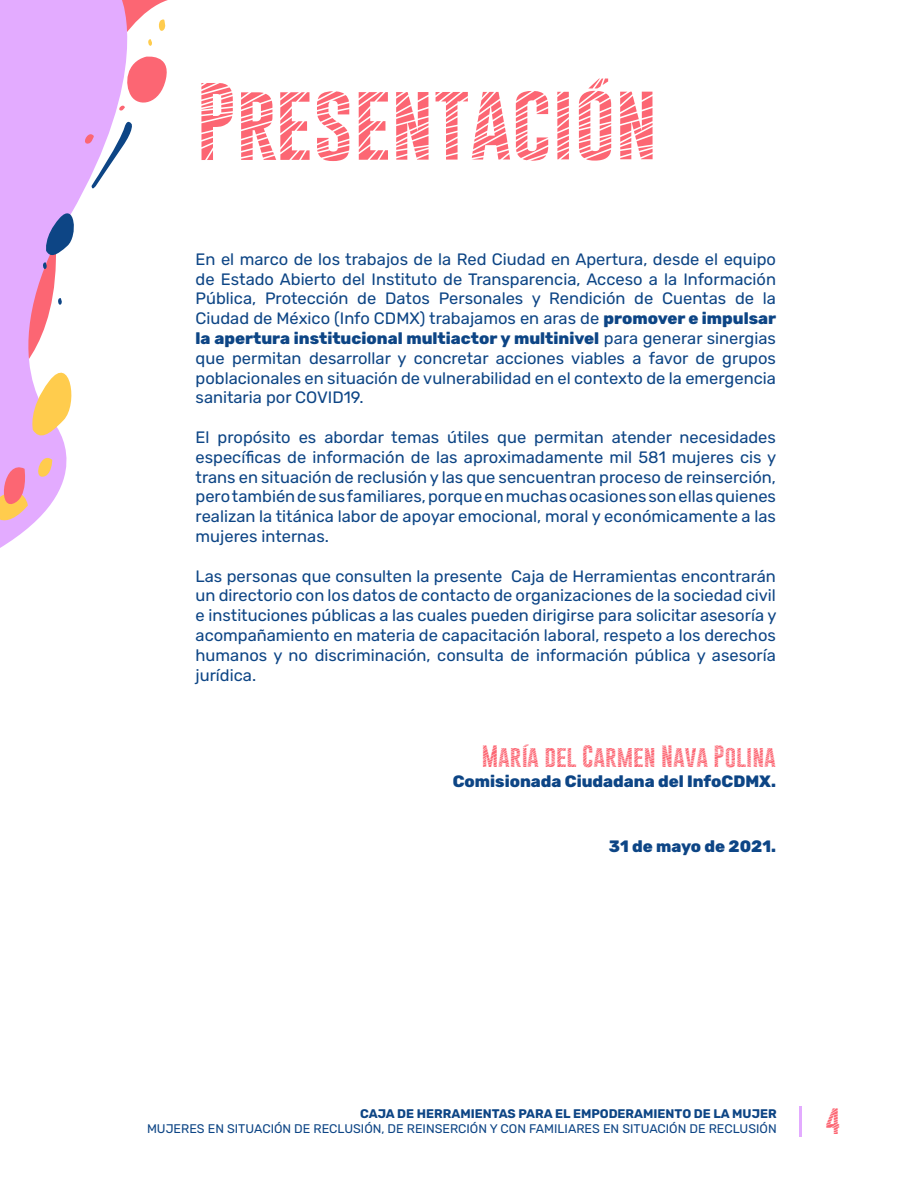
<style>
.page{position:relative;width:918px;height:1188px;background:#fff}
.page>*{position:absolute;margin:0;border:0;box-sizing:border-box;transform-origin:0 0}
.t1{font:80.4px "Gobold CUTS";color:#fc6673}
.t2{font:26.7px "Gobold CUTS";color:#fc6673}
.t3{font:22.5px "Gobold CUTS";color:#fc6673}
.t4{font:16.5px/19.8px "Rubik";color:#0d4585;text-align:justify}
.t5{font:800 16.5px "Rubik";color:#0d4585}
.t6{font:12.45px "Rubik";color:#0d4585}
.t7{font:700 12.45px "Rubik";color:#0d4585}
.s1{font-weight:800}
</style>
<div class="page">
<hr style="left:800px;top:1106px;width:2px;height:31px;background:#e3abff">
<svg style="left:0;top:0;width:152px;height:548px"></svg>
<svg style="left:28px;top:353px;width:51px;height:87px"></svg>
<svg style="left:158px;top:19px;width:8px;height:12px"></svg>
<svg style="left:82px;top:39px;width:85px;height:153px"></svg>
<svg style="left:41px;top:200px;width:37px;height:71px"></svg>
<svg style="left:56px;top:298px;width:7px;height:8px"></svg>
<svg style="left:0;top:451px;width:52px;height:79px;background:#edaccf"></svg>
<p class="t1" style="left:196px;top:70px;width:463px">Presentación</p>
<p class="t4" style="left:196px;top:250px;width:582px">En el marco de los trabajos de la Red Ciudad en Apertura, desde el equipo de Estado Abierto del Instituto de Transparencia, Acceso a la Información Pública, Protección de Datos Personales y Rendición de Cuentas de la Ciudad de México (Info CDMX) trabajamos en aras de <span class="s1">promover e impulsar la apertura institucional multiactor y multinivel</span> para generar sinergias que permitan desarrollar y concretar acciones viables a favor de grupos poblacionales en situación de vulnerabilidad en el contexto de la emergencia sanitaria por COVID19.</p>
<p class="t4" style="left:196px;top:428px;width:582px">El propósito es abordar temas útiles que permitan atender necesidades específicas de información de las aproximadamente mil 581 mujeres cis y trans en situación de reclusión y las que sencuentran proceso de reinserción, pero también de sus familiares, porque en muchas ocasiones son ellas quienes realizan la titánica labor de apoyar emocional, moral y económicamente a las mujeres internas.</p>
<p class="t4" style="left:196px;top:566px;width:582px">Las personas que consulten la presente Caja de Herramientas encontrarán un directorio con los datos de contacto de organizaciones de la sociedad civil e instituciones públicas a las cuales pueden dirigirse para solicitar asesoría y acompañamiento en materia de capacitación laboral, respeto a los derechos humanos y no discriminación, consulta de información pública y asesoría jurídica.</p>
<p class="t3" style="left:482px;top:742px;width:296px">María del Carmen Nava Polina</p>
<p class="t5" style="left:453px;top:772px;width:325px">Comisionada Ciudadana del InfoCDMX.</p>
<p class="t5" style="left:609px;top:837px;width:169px">31 de mayo de 2021.</p>
<p class="t7" style="left:360px;top:1107px;width:418px">CAJA DE HERRAMIENTAS PARA EL EMPODERAMIENTO DE LA MUJER</p>
<p class="t6" style="left:147px;top:1122px;width:631px">MUJERES EN SITUACIÓN DE RECLUSIÓN, DE REINSERCIÓN Y CON FAMILIARES EN SITUACIÓN DE RECLUSIÓN</p>
<h2 class="t2" style="left:826px;top:1104px;width:16px">4</h2>
</div>
